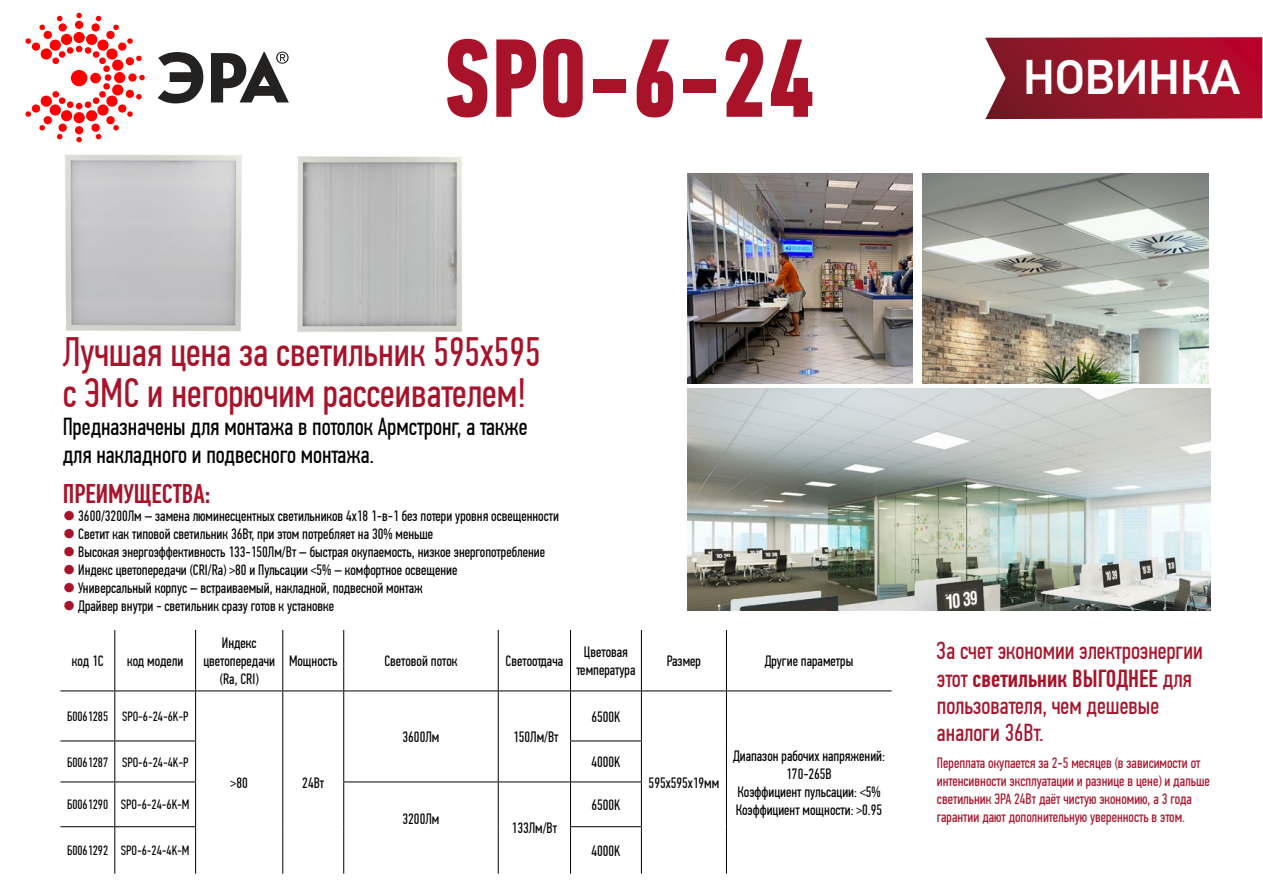
<style>
.page{position:relative;width:1263px;height:893px;background:#fff}
.page>*{position:absolute;margin:0;border:0;box-sizing:border-box;transform-origin:0 0}
.t1{font:700 111.15px "PF Din Text Comp Pro";color:#a9132a}
.t2{font:500 48.6px "PF Din Text Pro";color:#fff}
.t3{font:41.1px/41.1px "PF Din Text Comp Pro";color:#a9132a}
.t4{font:500 27px "PF Din Text Comp Pro";color:#a9132a}
.t5{font:24.6px/27.3px "PF Din Text Comp Pro";color:#a9132a}
.t6{font:24.6px/27.3px "PF Din Text Comp Pro";color:#000}
.t7{font:15px/18px "PF Din Text Comp Pro";color:#000;text-align:center}
.t8{font:15px/18px "PF Din Text Comp Pro";color:#a9132a}
.t9{font:13.5px "PF Din Text Comp Pro";color:#000}
.s1{font-family:"PF Din Text Cond Pro";color:#a9132a}
.s2{font-weight:500}
</style>
<div class="page">
<svg style="left:158px;top:52px;width:45px;height:51px"></svg>
<svg style="left:25px;top:13px;width:120px;height:129px"></svg>
<svg style="left:211px;top:52px;width:78px;height:50px"></svg>
<svg style="left:985px;top:37px;width:277px;height:82px"></svg>
<hr style="left:60px;top:690px;width:55px;height:1px;background:#000">
<hr style="left:115px;top:690px;width:81px;height:1px;background:#000">
<hr style="left:196px;top:690px;width:87px;height:1px;background:#000">
<hr style="left:283px;top:690px;width:61px;height:1px;background:#000">
<hr style="left:344px;top:690px;width:154px;height:1px;background:#000">
<hr style="left:498px;top:690px;width:72px;height:1px;background:#000">
<hr style="left:570px;top:690px;width:71px;height:1px;background:#000">
<hr style="left:641px;top:690px;width:85px;height:1px;background:#000">
<hr style="left:726px;top:690px;width:165px;height:1px;background:#000">
<hr style="left:60px;top:741px;width:55px;height:1px;background:#000">
<hr style="left:115px;top:741px;width:81px;height:1px;background:#000">
<hr style="left:570px;top:741px;width:72px;height:1px;background:#000">
<hr style="left:60px;top:781px;width:55px;height:1px;background:#000">
<hr style="left:115px;top:781px;width:81px;height:1px;background:#000">
<hr style="left:343px;top:781px;width:155px;height:1px;background:#000">
<hr style="left:498px;top:781px;width:72px;height:1px;background:#000">
<hr style="left:570px;top:781px;width:72px;height:1px;background:#000">
<hr style="left:60px;top:826px;width:55px;height:1px;background:#000">
<hr style="left:115px;top:826px;width:81px;height:1px;background:#000">
<hr style="left:570px;top:826px;width:72px;height:1px;background:#000">
<hr style="left:114px;top:630px;width:1px;height:60px;background:#000">
<hr style="left:195px;top:630px;width:1px;height:60px;background:#000">
<hr style="left:282px;top:630px;width:1px;height:60px;background:#000">
<hr style="left:343px;top:630px;width:1px;height:60px;background:#000">
<hr style="left:498px;top:630px;width:1px;height:60px;background:#000">
<hr style="left:570px;top:630px;width:1px;height:60px;background:#000">
<hr style="left:641px;top:630px;width:1px;height:60px;background:#000">
<hr style="left:726px;top:630px;width:1px;height:60px;background:#000">
<hr style="left:114px;top:691px;width:1px;height:50px;background:#000">
<hr style="left:195px;top:691px;width:1px;height:50px;background:#000">
<hr style="left:282px;top:691px;width:1px;height:50px;background:#000">
<hr style="left:343px;top:691px;width:1px;height:50px;background:#000">
<hr style="left:498px;top:691px;width:1px;height:50px;background:#000">
<hr style="left:570px;top:691px;width:1px;height:50px;background:#000">
<hr style="left:641px;top:691px;width:1px;height:50px;background:#000">
<hr style="left:726px;top:691px;width:1px;height:50px;background:#000">
<hr style="left:114px;top:741px;width:1px;height:40px;background:#000">
<hr style="left:195px;top:741px;width:1px;height:40px;background:#000">
<hr style="left:282px;top:741px;width:1px;height:41px;background:#000">
<hr style="left:343px;top:741px;width:1px;height:40px;background:#000">
<hr style="left:498px;top:741px;width:1px;height:40px;background:#000">
<hr style="left:570px;top:741px;width:1px;height:40px;background:#000">
<hr style="left:641px;top:741px;width:1px;height:40px;background:#000">
<hr style="left:726px;top:741px;width:1px;height:41px;background:#000">
<hr style="left:114px;top:782px;width:1px;height:44px;background:#000">
<hr style="left:195px;top:782px;width:1px;height:44px;background:#000">
<hr style="left:282px;top:782px;width:1px;height:45px;background:#000">
<hr style="left:343px;top:782px;width:1px;height:45px;background:#000">
<hr style="left:498px;top:782px;width:1px;height:45px;background:#000">
<hr style="left:570px;top:782px;width:1px;height:44px;background:#000">
<hr style="left:641px;top:782px;width:1px;height:44px;background:#000">
<hr style="left:726px;top:782px;width:1px;height:45px;background:#000">
<hr style="left:282px;top:827px;width:1px;height:47px;background:#000">
<hr style="left:343px;top:827px;width:1px;height:47px;background:#000">
<hr style="left:498px;top:827px;width:1px;height:47px;background:#000">
<hr style="left:726px;top:827px;width:1px;height:47px;background:#000">
<hr style="left:114px;top:827px;width:1px;height:47px;background:#000">
<hr style="left:195px;top:827px;width:1px;height:47px;background:#000">
<hr style="left:570px;top:827px;width:1px;height:47px;background:#000">
<hr style="left:641px;top:827px;width:1px;height:47px;background:#000">
<img style="left:297px;top:156px;width:166px;height:176px">
<img style="left:65px;top:154px;width:177px;height:178px">
<img style="left:687px;top:174px;width:225px;height:209px">
<img style="left:687px;top:389px;width:523px;height:221px">
<img style="left:923px;top:174px;width:286px;height:209px">
<h1 class="t1" style="left:443px;top:11px;width:374px">SPO-6-24</h1>
<h2 class="t2" style="left:1023px;top:48px;width:219px">НОВИНКА</h2>
<h3 class="t3" style="left:63px;top:331px;width:479px">Лучшая цена за светильник 595х595 с ЭМС и негорючим рассеивателем!</h3>
<h3 class="t6" style="left:63px;top:413px;width:466px">Предназначены для монтажа в потолок Армстронг, а также для накладного и подвесного монтажа.</h3>
<h3 class="t4" style="left:63px;top:478px;width:149px">ПРЕИМУЩЕСТВА:</h3>
<p class="t7" style="left:63px;top:507px;width:498px"><span class="s1">●</span> 3600/3200Лм – замена люминесцентных светильников 4х18 1-в-1 без потери уровня освещенности</p>
<p class="t7" style="left:63px;top:525px;width:372px"><span class="s1">●</span> Светит как типовой светильник 36Вт, при этом потребляет на 30% меньше</p>
<p class="t7" style="left:63px;top:543px;width:484px"><span class="s1">●</span> Высокая энергоэффективность 133-150Лм/Вт – быстрая окупаемость, низкое энергопотребление</p>
<p class="t7" style="left:63px;top:561px;width:396px"><span class="s1">●</span> Индекс цветопередачи (CRI/Ra) &gt;80 и Пульсации &lt;5% – комфортное освещение</p>
<p class="t7" style="left:63px;top:579px;width:362px"><span class="s1">●</span> Универсальный корпус – встраиваемый, накладной, подвесной монтаж</p>
<p class="t7" style="left:63px;top:597px;width:273px"><span class="s1">●</span> Драйвер внутри - светильник сразу готов к установке</p>
<p class="t7" style="left:72px;top:652px;width:33px">код 1С</p>
<p class="t7" style="left:127px;top:652px;width:58px">код модели</p>
<p class="t9" style="left:67px;top:709px;width:123px">Б0061285 SPO-6-24-6K-P</p>
<p class="t7" style="left:203px;top:634px;width:73px">Индекс цветопередачи (Ra, CRI)</p>
<p class="t7" style="left:289px;top:652px;width:50px">Мощность</p>
<p class="t7" style="left:384px;top:652px;width:75px">Световой поток</p>
<p class="t7" style="left:506px;top:652px;width:59px">Светоотдача</p>
<p class="t7" style="left:576px;top:643px;width:61px">Цветовая температура</p>
<p class="t7" style="left:667px;top:652px;width:36px">Размер</p>
<p class="t7" style="left:765px;top:652px;width:90px">Другие параметры</p>
<p class="t7" style="left:403px;top:728px;width:38px">3600Лм</p>
<p class="t7" style="left:513px;top:728px;width:47px">150Лм/Вт</p>
<p class="t7" style="left:591px;top:708px;width:31px">6500K</p>
<p class="t9" style="left:67px;top:754px;width:123px">Б0061287 SPO-6-24-4K-P</p>
<p class="t7" style="left:591px;top:753px;width:31px">4000K</p>
<p class="t9" style="left:67px;top:797px;width:124px">Б0061290 SPO-6-24-6K-M</p>
<p class="t7" style="left:403px;top:810px;width:38px">3200Лм</p>
<p class="t7" style="left:512px;top:819px;width:47px">133Лм/Вт</p>
<p class="t7" style="left:231px;top:774px;width:19px">&gt;80</p>
<p class="t7" style="left:302px;top:774px;width:23px">24Вт</p>
<p class="t7" style="left:591px;top:796px;width:31px">6500K</p>
<p class="t9" style="left:67px;top:843px;width:124px">Б0061292 SPO-6-24-4K-M</p>
<p class="t7" style="left:591px;top:842px;width:31px">4000K</p>
<p class="t7" style="left:649px;top:774px;width:72px">595x595x19мм</p>
<p class="t7" style="left:733px;top:747px;width:154px">Диапазон рабочих напряжений:<br>170-265В<br>Коэффициент пульсации: &lt;5%<br>Коэффициент мощности: &gt;0.95</p>
<h3 class="t5" style="left:937px;top:637px;width:267px">За счет экономии электроэнергии этот <span class="s2">светильник ВЫГОДНЕЕ</span> для пользователя, чем дешевые аналоги 36Вт.</h3>
<p class="t8" style="left:937px;top:754px;width:274px">Переплата окупается за 2-5 месяцев (в зависимости от интенсивности эксплуатации и разнице в цене) и дальше светильник ЭРА 24Вт даёт чистую экономию, а 3 года гарантии дают дополнительную уверенность в этом.</p>
</div>
